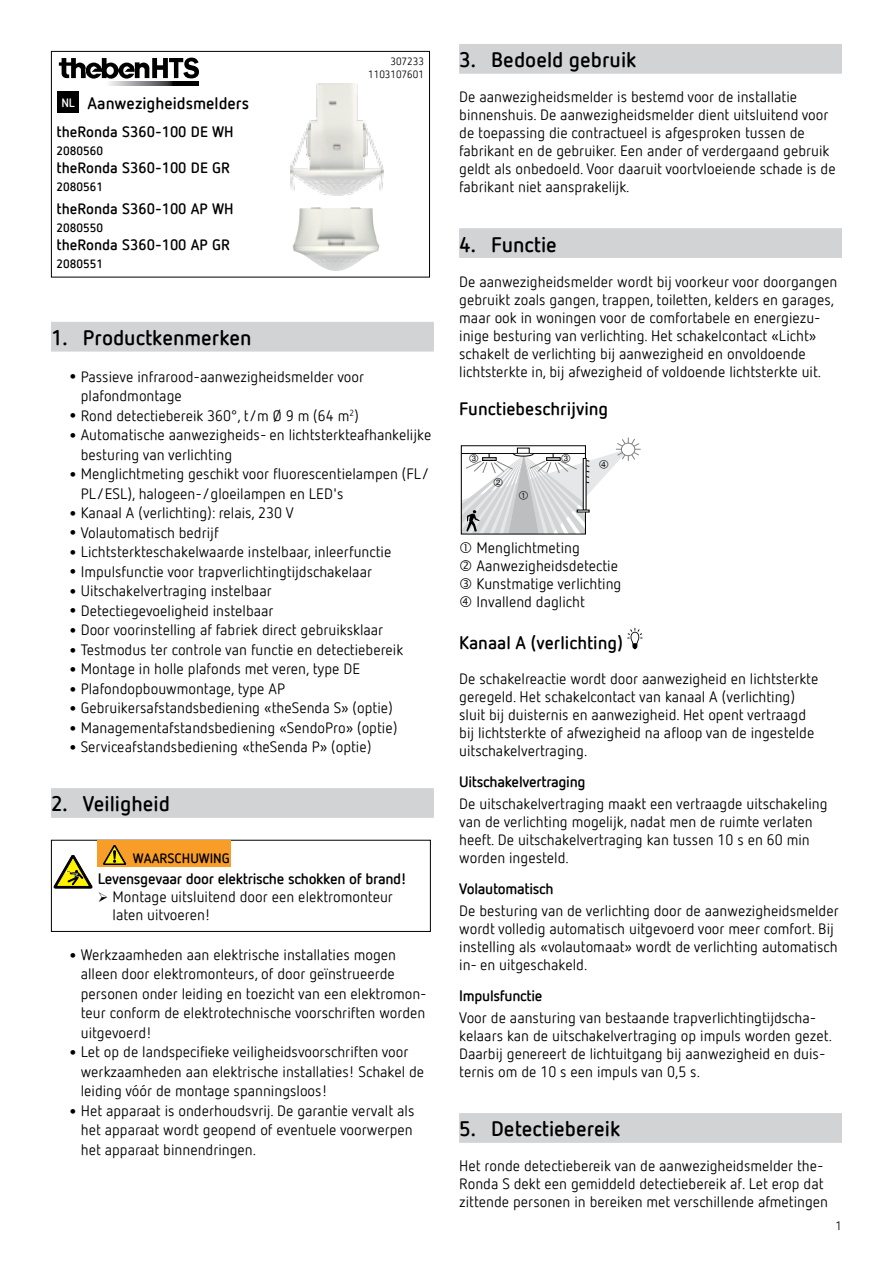
<style>
.page{position:relative;width:893px;height:1263px;background:#fff}
.page>*{position:absolute;margin:0;border:0;box-sizing:border-box;transform-origin:0 0}
.t1{font:700 21px "Netto Offc Pro";color:#000}
.t2{font:700 18px "Netto Offc Pro";color:#000}
.t3{font:700 16.5px "Netto Offc Pro";color:#000}
.t4{font:15px/18px "Netto Offc Pro";color:#000}
.t5{font:700 15px "Netto Offc Pro";letter-spacing:-.02em;color:#000}
.t6{font:700 15px "Netto Offc Pro";color:#000}
.t7{font:700 13.5px "Netto Offc Pro";color:#000}
.t8{font:700 12px "Netto Offc Pro";color:#000}
.t9{font:12px "Netto Offc Pro";color:#000}
.t10{font:10.5px/12.6px "Netto Offc Pro";color:#000;text-align:right}
.s1{font-size:12px;color:#fff}
.s2{font-size:27px}
</style>
<div class="page">
<div style="left:51px;top:323px;width:383px;height:29px;background:#d1d3d4"></div>
<div style="left:51px;top:322px;width:383px;height:28px;background:#d1d3d4"></div>
<div style="left:51px;top:789px;width:383px;height:29px;background:#d1d3d4"></div>
<div style="left:51px;top:788px;width:383px;height:28px;background:#d1d3d4"></div>
<div style="left:51px;top:51px;width:379px;height:226px;border:1px solid #000"></div>
<div style="left:58px;top:92px;width:21px;height:21px;background:#000"></div>
<svg style="left:109px;top:82px;width:89px;height:4px"></svg>
<svg style="left:59px;top:58px;width:140px;height:21px"></svg>
<img style="left:290px;top:83px;width:93px;height:113px">
<img style="left:293px;top:207px;width:86px;height:64px">
<div style="left:51px;top:840px;width:380px;height:92px;border:1px solid #000"></div>
<svg style="left:54px;top:855px;width:39px;height:33px"></svg>
<div style="left:98px;top:840px;width:133px;height:26px;background:#f99d29"></div>
<svg style="left:103px;top:845px;width:23px;height:20px"></svg>
<div style="left:459px;top:45px;width:383px;height:29px;background:#d1d3d4"></div>
<div style="left:459px;top:44px;width:383px;height:28px;background:#d1d3d4"></div>
<div style="left:459px;top:229px;width:383px;height:29px;background:#d1d3d4"></div>
<div style="left:459px;top:228px;width:383px;height:29px;background:#d1d3d4"></div>
<div style="left:459px;top:1114px;width:383px;height:29px;background:#d1d3d4"></div>
<div style="left:459px;top:1113px;width:383px;height:28px;background:#d1d3d4"></div>
<svg style="left:627px;top:628px;width:15px;height:21px"></svg>
<svg style="left:461px;top:438px;width:180px;height:96px"></svg>
<p class="t3" style="left:61px;top:92px;width:189px"><span class="s1">NL</span> Aanwezigheidsmelders</p>
<p class="t6" style="left:57px;top:122px;width:179px">theRonda S360-100 DE WH</p>
<p class="t8" style="left:57px;top:143px;width:48px">2080560</p>
<p class="t6" style="left:57px;top:158px;width:175px">theRonda S360-100 DE GR</p>
<p class="t8" style="left:57px;top:179px;width:48px">2080561</p>
<p class="t6" style="left:57px;top:198px;width:179px">theRonda S360-100 AP WH</p>
<p class="t8" style="left:57px;top:219px;width:48px">2080550</p>
<p class="t6" style="left:57px;top:234px;width:175px">theRonda S360-100 AP GR</p>
<p class="t8" style="left:57px;top:255px;width:48px">2080551</p>
<p class="t10" style="left:368px;top:55px;width:57px">307233<br>1103107601</p>
<h1 class="t1" style="left:51px;top:324px;width:202px">1. Productkenmerken</h1>
<p class="t4" style="left:81px;top:366px;width:285px;line-height:19.5px;text-indent:-15px"><span class="s2">•</span>Passieve infrarood-aanwezigheidsmelder voor plafondmontage</p>
<p class="t4" style="left:66px;top:406px;width:294px"><span class="s2">•</span>Rond detectiebereik 360°, t/m Ø 9 m (64 m<sup>2</sup>)</p>
<p class="t4" style="left:81px;top:425px;width:352px;line-height:19.5px;text-indent:-15px"><span class="s2">•</span>Automatische aanwezigheids- en lichtsterkteafhankelijke besturing van verlichting</p>
<p class="t4" style="left:81px;top:464px;width:350px;line-height:19.5px;text-indent:-15px"><span class="s2">•</span>Menglichtmeting geschikt voor fluorescentielampen (FL/<br>PL/ESL), halogeen-/gloeilampen en LED's</p>
<p class="t4" style="left:66px;top:503px;width:229px"><span class="s2">•</span>Kanaal A (verlichting): relais, 230 V</p>
<p class="t4" style="left:66px;top:523px;width:154px"><span class="s2">•</span>Volautomatisch bedrijf</p>
<p class="t4" style="left:66px;top:542px;width:327px"><span class="s2">•</span>Lichtsterkteschakelwaarde instelbaar, inleerfunctie</p>
<p class="t4" style="left:66px;top:562px;width:308px"><span class="s2">•</span>Impulsfunctie voor trapverlichtingtijdschakelaar</p>
<p class="t4" style="left:66px;top:581px;width:207px"><span class="s2">•</span>Uitschakelvertraging instelbaar</p>
<p class="t4" style="left:66px;top:601px;width:209px"><span class="s2">•</span>Detectiegevoeligheid instelbaar</p>
<p class="t4" style="left:66px;top:620px;width:319px"><span class="s2">•</span>Door voorinstelling af fabriek direct gebruiksklaar</p>
<p class="t4" style="left:66px;top:640px;width:339px"><span class="s2">•</span>Testmodus ter controle van functie en detectiebereik</p>
<p class="t4" style="left:66px;top:659px;width:296px"><span class="s2">•</span>Montage in holle plafonds met veren, type DE</p>
<p class="t4" style="left:66px;top:679px;width:221px"><span class="s2">•</span>Plafondopbouwmontage, type AP</p>
<p class="t4" style="left:66px;top:698px;width:328px"><span class="s2">•</span>Gebruikersafstandsbediening «theSenda S» (optie)</p>
<p class="t4" style="left:66px;top:718px;width:333px"><span class="s2">•</span>Managementafstandsbediening «SendoPro» (optie)</p>
<p class="t4" style="left:66px;top:737px;width:307px"><span class="s2">•</span>Serviceafstandsbediening «theSenda P» (optie)</p>
<h1 class="t1" style="left:51px;top:790px;width:120px">2. Veiligheid</h1>
<p class="t7" style="left:133px;top:849px;width:98px">WAARSCHUWING</p>
<p class="t5" style="left:98px;top:869px;width:311px">Levensgevaar door elektrische schokken of brand!</p>
<p class="t4" style="left:113px;top:887px;width:282px">Montage uitsluitend door een elektromonteur laten uitvoeren!</p>
<p class="t4" style="left:81px;top:944px;width:347px;line-height:19.5px;text-indent:-15px"><span class="s2">•</span>Werkzaamheden aan elektrische installaties mogen alleen door elektromonteurs, of door geïnstrueerde personen onder leiding en toezicht van een elektromon&shy;teur conform de elektrotechnische voorschriften worden uitgevoerd!</p>
<p class="t4" style="left:81px;top:1042px;width:345px;line-height:19.5px;text-indent:-15px"><span class="s2">•</span>Let op de landspecifieke veiligheidsvoorschriften voor werkzaamheden aan elektrische installaties! Schakel de leiding vóór de montage spanningsloos!</p>
<p class="t4" style="left:81px;top:1100px;width:335px;line-height:19.5px;text-align:justify;text-indent:-15px"><span class="s2">•</span>Het apparaat is onderhoudsvrij. De garantie vervalt als het apparaat wordt geopend of eventuele voorwerpen het apparaat binnendringen.</p>
<h1 class="t1" style="left:459px;top:46px;width:179px">3. Bedoeld gebruik</h1>
<p class="t4" style="left:459px;top:88px;width:378px">De aanwezigheidsmelder is bestemd voor de installatie binnenshuis. De aanwezigheidsmelder dient uitsluitend voor de toepassing die contractueel is afgesproken tussen de fabrikant en de gebruiker. Een ander of verdergaand gebruik geldt als onbedoeld. Voor daaruit voortvloeiende schade is de fabrikant niet aansprakelijk.</p>
<h1 class="t1" style="left:459px;top:230px;width:99px">4. Functie</h1>
<p class="t4" style="left:459px;top:272px;width:379px">De aanwezigheidsmelder wordt bij voorkeur voor doorgangen gebruikt zoals gangen, trappen, toiletten, kelders en garages, maar ook in woningen voor de comfortabele en energiezu&shy;inige besturing van verlichting. Het schakelcontact «Licht» schakelt de verlichting bij aanwezigheid en onvoldoende lichtsterkte in, bij afwezigheid of voldoende lichtsterkte uit.</p>
<p class="t2" style="left:459px;top:397px;width:150px">Functiebeschrijving</p>
<p class="t4" style="left:477px;top:538px;width:146px">Menglichtmeting<br>Aanwezigheidsdetectie<br>Kunstmatige verlichting<br>Invallend daglicht</p>
<p class="t2" style="left:459px;top:631px;width:165px">Kanaal A (verlichting)</p>
<p class="t4" style="left:459px;top:669px;width:361px">De schakelreactie wordt door aanwezigheid en lichtsterkte geregeld. Het schakelcontact van kanaal A (verlichting) sluit bij duisternis en aanwezigheid. Het opent vertraagd bij lichtsterkte of afwezigheid na afloop van de ingestelde uitschakelvertraging.</p>
<p class="t5" style="left:459px;top:772px;width:128px">Uitschakelvertraging</p>
<p class="t4" style="left:459px;top:794px;width:370px">De uitschakelvertraging maakt een vertraagde uitschakeling van de verlichting mogelijk, nadat men de ruimte verlaten heeft. De uitschakelvertraging kan tussen 10 s en 60 min worden ingesteld.</p>
<p class="t5" style="left:459px;top:879px;width:96px">Volautomatisch</p>
<p class="t4" style="left:459px;top:901px;width:381px">De besturing van de verlichting door de aanwezigheidsmelder wordt volledig automatisch uitgevoerd voor meer comfort. Bij instelling als «volautomaat» wordt de verlichting automatisch in- en uitgeschakeld.</p>
<p class="t5" style="left:459px;top:986px;width:85px">Impulsfunctie</p>
<p class="t4" style="left:459px;top:1008px;width:374px">Voor de aansturing van bestaande trapverlichtingtijdscha&shy;kelaars kan de uitschakelvertraging op impuls worden gezet.<br>Daarbij genereert de lichtuitgang bij aanwezigheid en duis&shy;ternis om de 10 s een impuls van 0,5 s.</p>
<h1 class="t1" style="left:459px;top:1115px;width:162px">5. Detectiebereik</h1>
<p class="t4" style="left:459px;top:1157px;width:370px">Het ronde detectiebereik van de aanwezigheidsmelder the-<br>Ronda S dekt een gemiddeld detectiebereik af. Let erop dat zittende personen in bereiken met verschillende afmetingen</p>
<p class="t9" style="left:836px;top:1218px;width:8px">1</p>
</div>
